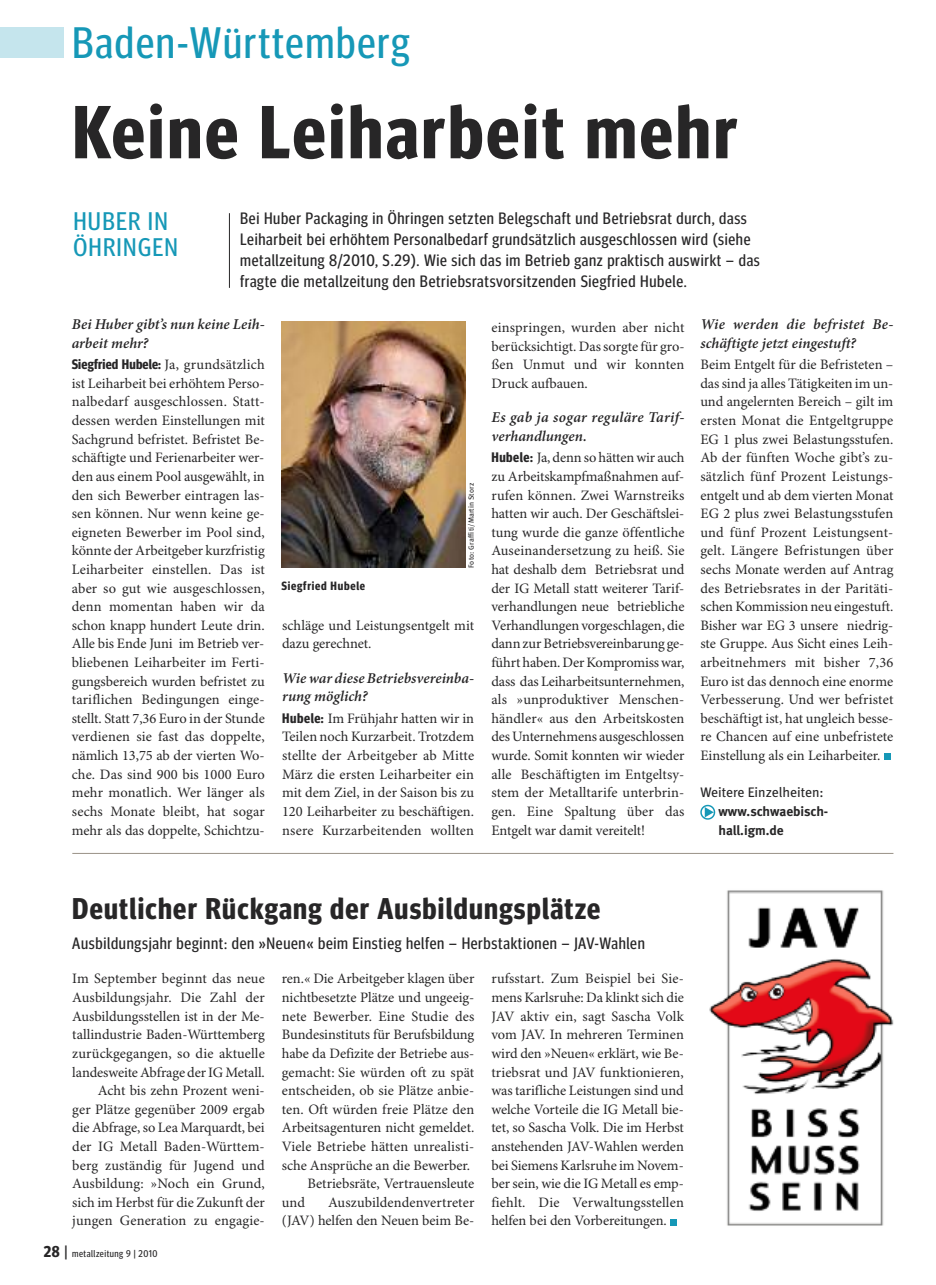
<style>
.page{position:relative;width:936px;height:1285px;background:#fff}
.page>*{position:absolute;margin:0;border:0;box-sizing:border-box;transform-origin:0 0}
.t1{font:700 75px "Meta Headline Cond OT";letter-spacing:.04em;color:#272627}
.t2{font:44.1px "Meta Headline Cond OT";letter-spacing:.04em;color:#1698b7}
.t3{font:700 30px "Meta Headline Cond OT";letter-spacing:.04em;color:#272627}
.t4{font:25.5px/25.5px "Meta Headline Cond OT";letter-spacing:.05em;color:#1698b7}
.t5{font:16.5px/21px "Meta Headline Cond OT";letter-spacing:.04em;color:#272627}
.t6{font:italic 600 15px/18.6px "Minion Pro";letter-spacing:.005em;color:#272627}
.t7{font:14.4px/18.6px "Minion Pro";color:#272627;text-align:justify}
.t8{font:700 13.8px "Meta Headline Cond OT";letter-spacing:.01em;color:#272627}
.t9{font:13.8px "Meta";color:#272627}
.t10{font:700 13.5px/18.6px "Meta";letter-spacing:-.005em;color:#272627}
.t11{font:700 12px "Meta Headline Cond OT";letter-spacing:.06em;color:#272627}
.t12{font:9.75px "Meta Headline Cond OT";letter-spacing:.05em;color:#272627}
.t13{font:7.5px "Meta";letter-spacing:.015em;color:#272627}
.s1{font-family:"Minion Pro";font-weight:400;font-size:14.4px}
.s2{font-family:"Meta Headline Cond OT";font-weight:700;font-size:13.8px}
.s3{font-weight:700;font-size:15.75px}
.s4{font-size:15.75px}
</style>
<div class="page">
<div style="left:0;top:28px;width:64px;height:30px;background:#c5e5ed"></div>
<div style="left:883px;top:753px;width:7px;height:7px;background:#1698b7"></div>
<svg style="left:700px;top:804px;width:15px;height:15px"></svg>
<img style="left:281px;top:321px;width:184px;height:246px">
<hr style="left:72px;top:853px;width:821px;height:1px;background:#999186">
<hr style="left:229px;top:213px;width:1px;height:75px;background:#272627">
<div style="left:670px;top:1218px;width:6px;height:7px;background:#1698b7"></div>
<img style="left:709px;top:890px;width:185px;height:336px">
<h2 class="t2" style="left:72px;top:28px;width:338px">Baden-Württemberg</h2>
<h1 class="t1" style="left:72px;top:106px;width:666px">Keine Leiharbeit mehr</h1>
<h3 class="t4" style="left:73px;top:211px;width:106px">HUBER IN<br>ÖHRINGEN</h3>
<p class="t5" style="left:240px;top:209px;width:521px">Bei Huber Packaging in Öhringen setzten Belegschaft und Betriebsrat durch, dass Leiharbeit bei erhöhtem Personalbedarf grundsätzlich ausgeschlossen wird (siehe metallzeitung 8/2010, S.29). Wie sich das im Betrieb ganz praktisch auswirkt – das fragte die metallzeitung den Betriebsratsvorsitzenden Siegfried Hubele.</p>
<p class="t6" style="left:72px;top:316px;width:194px">Bei Huber gibt’s nun keine Leih&shy;arbeit mehr?</p>
<p class="t8" style="left:72px;top:359px;width:194px">Siegfried Hubele: <span class="s1">Ja, grundsätzlich</span></p>
<p class="t7" style="left:72px;top:375px;width:194px">ist Leiharbeit bei erhöhtem Perso&shy;nalbedarf ausgeschlossen. Statt&shy;dessen werden Einstellungen mit Sachgrund befristet. Befristet Be&shy;schäftigte und Ferienarbeiter wer&shy;den aus einem Pool ausgewählt, in den sich Bewerber eintragen las&shy;sen können. Nur wenn keine ge&shy;eigneten Bewerber im Pool sind, könnte der Arbeitgeber kurzfristig Leiharbeiter einstellen. Das ist aber so gut wie ausgeschlossen, denn momentan haben wir da schon knapp hundert Leute drin.<br>Alle bis Ende Juni im Betrieb ver&shy;bliebenen Leiharbeiter im Ferti&shy;gungsbereich wurden befristet zu tariflichen Bedingungen einge&shy;stellt. Statt 7,36 Euro in der Stunde verdienen sie fast das doppelte, nämlich 13,75 ab der vierten Wo&shy;che. Das sind 900 bis 1000 Euro mehr monatlich. Wer länger als sechs Monate bleibt, hat sogar mehr als das doppelte, Schichtzu-</p>
<p class="t11" style="left:281px;top:582px;width:85px">Siegfried Hubele</p>
<p class="t13" style="left:468px;top:568px;width:86px;rotate:-90deg">Foto: Graffiti/Martin Storz</p>
<p class="t7" style="left:282px;top:617px;width:193px">schläge und Leistungsentgelt mit dazu gerechnet.</p>
<p class="t6" style="left:282px;top:669px;width:194px">Wiewar diese Betriebsvereinba&shy;rung möglich?</p>
<p class="t7" style="left:282px;top:710px;width:193px"><span class="s2">Hubele:</span> Im Frühjahr hatten wir in Teilen noch Kurzarbeit. Trotzdem stellte der Arbeitgeber ab Mitte März die ersten Leiharbeiter ein mit dem Ziel, in der Saison bis zu 120 Leiharbeiter zu beschäftigen. nsere Kurzarbeitenden wollten</p>
<p class="t7" style="left:491px;top:319px;width:194px">einspringen, wurden aber nicht berücksichtigt. Das sorgte für gro&shy;ßen Unmut und wir konnten Druck aufbauen.</p>
<p class="t6" style="left:491px;top:409px;width:195px">Es gab ja sogar reguläre Tarif&shy;verhandlungen.</p>
<p class="t7" style="left:491px;top:449px;width:195px"><span class="s2">Hubele:</span> Ja, denn so hättenwir auch zu Arbeitskampfmaßnahmen auf&shy;rufen können. Zwei Warnstreiks hatten wir auch. Der Geschäftslei&shy;tung wurde die ganze öffentliche Auseinandersetzung zu heiß. Sie hat deshalb dem Betriebsrat und der IG Metall statt weiterer Tarif&shy;verhandlungen neue betriebliche Verhandlungen vorgeschlagen, die dann zurBetriebsvereinbarung ge&shy;führt haben. Der Kompromiss war, dass das Leiharbeitsunternehmen, als »unproduktiver Menschen&shy;händler« aus den Arbeitskosten des Unternehmens ausgeschlossen wurde. Somit konnten wir wieder alle Beschäftigten im Entgeltsy&shy;stem der Metalltarife unterbrin&shy;gen. Eine Spaltung über das Entgelt war damit vereitelt!</p>
<p class="t6" style="left:700px;top:316px;width:195px">Wie werden die befristet Be&shy;schäftigte jetzt eingestuft?</p>
<p class="t7" style="left:700px;top:356px;width:194px">Beim Entgelt für die Befristeten – das sind ja alles Tätigkeiten im un&shy;und angelernten Bereich – gilt im ersten Monat die Entgeltgruppe EG 1 plus zwei Belastungsstufen.<br>Ab der fünften Woche gibt’s zu&shy;sätzlich fünf Prozent Leistungs&shy;entgelt und ab dem vierten Monat EG 2 plus zwei Belastungsstufen und fünf Prozent Leistungsent&shy;gelt. Längere Befristungen über sechs Monate werden auf Antrag des Betriebsrates in der Paritäti&shy;schen Kommission neu eingestuft.<br>Bisher war EG 3 unsere niedrig&shy;ste Gruppe. Aus Sicht eines Leih&shy;arbeitnehmers mit bisher 7,36<br>Euro ist das dennoch eine enorme Verbesserung. Und wer befristet beschäftigt ist, hat ungleich besse&shy;re Chancen auf eine unbefristete Einstellung als ein Leiharbeiter.</p>
<p class="t9" style="left:700px;top:787px;width:125px">Weitere Einzelheiten:</p>
<p class="t10" style="left:718px;top:803px;width:111px">www.schwaebisch&shy;hall.igm.de</p>
<h3 class="t3" style="left:72px;top:897px;width:529px">Deutlicher Rückgang der Ausbildungsplätze</h3>
<p class="t5" style="left:72px;top:933px;width:574px">Ausbildungsjahr beginnt: den »Neuen« beim Einstieg helfen – Herbstaktionen – JAV-Wahlen</p>
<p class="t7" style="left:72px;top:970px;width:194px;text-align:right">Im September beginnt das neue<br>Ausbildungsjahr. Die Zahl der<br>Ausbildungsstellen ist in der Me&shy;tallindustrie Baden-Württemberg zurückgegangen, so die aktuelle landesweiteAbfrage derIGMetall.<br>Acht bis zehn Prozent weni-<br>ger Plätze gegenüber 2009 ergab die Abfrage, so Lea Marquardt, bei der IG Metall Baden-Württem&shy;berg zuständig für Jugend und<br>Ausbildung: »Noch ein Grund, sich im Herbst für die Zukunft der jungen Generation zu engagie-</p>
<p class="t7" style="left:282px;top:970px;width:194px">ren.« Die Arbeitgeber klagen über</p>
<p class="t7" style="left:282px;top:989px;width:194px">nichtbesetzte Plätze und ungeeig-</p>
<p class="t7" style="left:282px;top:1007px;width:194px">nete Bewerber. Eine Studie des</p>
<p class="t7" style="left:282px;top:1026px;width:194px">Bundesinstituts für Berufsbildung</p>
<p class="t7" style="left:282px;top:1045px;width:194px">habe da Defizite der Betriebe aus-</p>
<p class="t7" style="left:282px;top:1063px;width:194px">gemacht: Sie würden oft zu spät</p>
<p class="t7" style="left:282px;top:1082px;width:194px">entscheiden, ob sie Plätze anbie-</p>
<p class="t7" style="left:282px;top:1100px;width:194px">ten. Oft würden freie Plätze den</p>
<p class="t7" style="left:282px;top:1119px;width:194px">Arbeitsagenturen nicht gemeldet.</p>
<p class="t7" style="left:282px;top:1138px;width:194px">Viele Betriebe hätten unrealisti-</p>
<p class="t7" style="left:282px;top:1156px;width:190px">sche Ansprüche an die Bewerber.</p>
<p class="t7" style="left:307px;top:1175px;width:168px">Betriebsräte, Vertrauensleute</p>
<p class="t7" style="left:282px;top:1193px;width:25px">und</p>
<p class="t7" style="left:282px;top:1193px;width:194px;text-align:right">Auszubildendenvertreter<br>(JAV) helfen den Neuen beim Be-</p>
<p class="t12" style="left:44px;top:1249px;width:115px"><span class="s3">28</span> <span class="s4">|</span> metallzeitung 9 | 2010</p>
<p class="t7" style="left:491px;top:970px;width:194px">rufsstart. Zum Beispiel bei Sie&shy;mens Karlsruhe: Da klinkt sich die JAV aktiv ein, sagt Sascha Volk vom JAV. In mehreren Terminen wird den »Neuen« erklärt, wie Be&shy;triebsrat und JAV funktionieren, was tarifliche Leistungen sind und welche Vorteile die IG Metall bie&shy;tet, so Sascha Volk. Die im Herbst anstehenden JAV-Wahlen werden bei Siemens Karlsruhe im Novem&shy;ber sein, wie die IG Metall es emp&shy;fiehlt. Die Verwaltungsstellen helfen bei den Vorbereitungen.</p>
</div>
